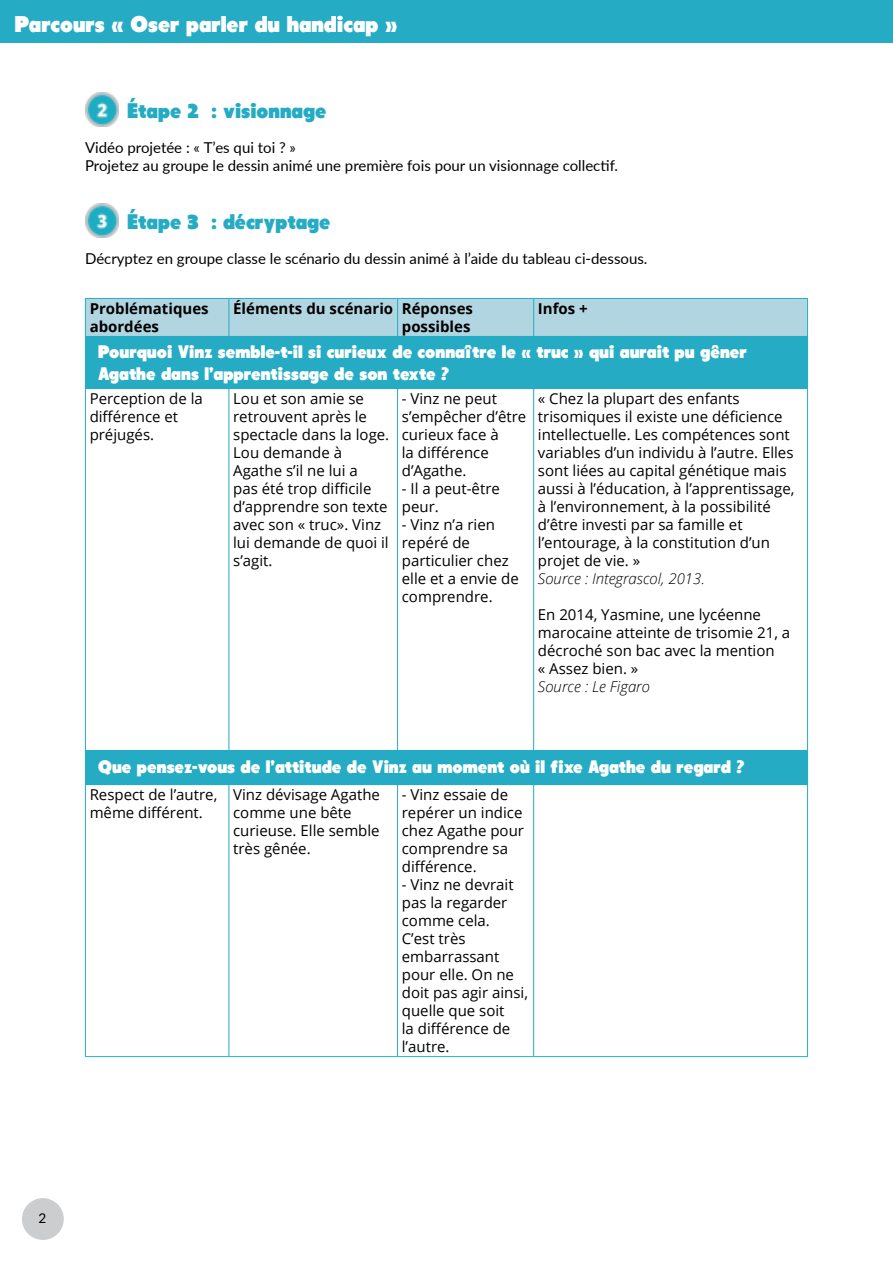
<style>
.page{position:relative;width:893px;height:1263px;background:#fff}
.page>*{position:absolute;margin:0;border:0;box-sizing:border-box;transform-origin:0 0}
.t1{font:22.65px "Tondu Beta";color:#fff}
.t2{font:21px "Tondu Beta";color:#25acc4}
.t3{font:18px/21.6px "Tondu Beta";color:#fff}
.t4{font:15px/18px "Open Sans";color:#000}
.t5{font:15px/18px "Lato";color:#000}
.t6{font:700 15px/18px "Open Sans";color:#000}
.t7{font:italic 300 15px "Open Sans";color:#000}
.t8{font:13.5px "Lato";color:#000}
</style>
<div class="page">
<div style="left:0;top:0;width:893px;height:43px;background:#25acc4"></div>
<div style="left:22px;top:1198px;width:42px;height:42px;background:#cbcdcf;border-radius:50%"></div>
<img style="left:85px;top:92px;width:34px;height:34px">
<img style="left:85px;top:204px;width:34px;height:34px">
<div style="left:86px;top:299px;width:721px;height:37px;background:#b1d6e2"></div>
<div style="left:85px;top:336px;width:722px;height:53px;background:#25acc4"></div>
<div style="left:85px;top:750px;width:722px;height:34px;background:#25acc4"></div>
<hr style="left:85px;top:299px;width:1px;height:37px;background:#25acc4">
<hr style="left:85px;top:298px;width:144px;height:1px;background:#25acc4">
<hr style="left:229px;top:299px;width:1px;height:37px;background:#25acc4">
<hr style="left:229px;top:298px;width:169px;height:1px;background:#25acc4">
<hr style="left:398px;top:298px;width:136px;height:1px;background:#25acc4">
<hr style="left:534px;top:298px;width:274px;height:1px;background:#25acc4">
<hr style="left:397px;top:299px;width:1px;height:37px;background:#25acc4">
<hr style="left:533px;top:299px;width:1px;height:37px;background:#25acc4">
<hr style="left:807px;top:299px;width:1px;height:37px;background:#25acc4">
<hr style="left:534px;top:336px;width:274px;height:1px;background:#25acc4">
<hr style="left:807px;top:337px;width:1px;height:51px;background:#25acc4">
<hr style="left:85px;top:389px;width:1px;height:361px;background:#25acc4">
<hr style="left:229px;top:389px;width:1px;height:361px;background:#25acc4">
<hr style="left:534px;top:388px;width:274px;height:1px;background:#25acc4">
<hr style="left:397px;top:389px;width:1px;height:361px;background:#25acc4">
<hr style="left:533px;top:389px;width:1px;height:361px;background:#25acc4">
<hr style="left:807px;top:389px;width:1px;height:361px;background:#25acc4">
<hr style="left:85px;top:1056px;width:144px;height:1px;background:#25acc4">
<hr style="left:534px;top:750px;width:274px;height:1px;background:#25acc4">
<hr style="left:229px;top:1056px;width:169px;height:1px;background:#25acc4">
<hr style="left:398px;top:1056px;width:136px;height:1px;background:#25acc4">
<hr style="left:534px;top:1056px;width:274px;height:1px;background:#25acc4">
<hr style="left:807px;top:751px;width:1px;height:33px;background:#25acc4">
<hr style="left:85px;top:785px;width:1px;height:271px;background:#25acc4">
<hr style="left:85px;top:784px;width:144px;height:1px;background:#25acc4">
<hr style="left:229px;top:785px;width:1px;height:271px;background:#25acc4">
<hr style="left:229px;top:784px;width:169px;height:1px;background:#25acc4">
<hr style="left:398px;top:784px;width:136px;height:1px;background:#25acc4">
<hr style="left:534px;top:784px;width:274px;height:1px;background:#25acc4">
<hr style="left:397px;top:785px;width:1px;height:271px;background:#25acc4">
<hr style="left:533px;top:785px;width:1px;height:271px;background:#25acc4">
<hr style="left:807px;top:785px;width:1px;height:271px;background:#25acc4">
<h1 class="t1" style="left:15px;top:10px;width:384px">Parcours « Oser parler du handicap »</h1>
<h2 class="t2" style="left:128px;top:98px;width:200px">Étape 2 : visionnage</h2>
<p class="t5" style="left:85px;top:138px;width:535px">Vidéo projetée : « T’es qui toi ? »<br>Projetez au groupe le dessin animé une première fois pour un visionnage collectif.</p>
<h2 class="t2" style="left:128px;top:209px;width:204px">Étape 3 : décryptage</h2>
<p class="t5" style="left:85px;top:249px;width:564px">Décryptez en groupe classe le scénario du dessin animé à l’aide du tableau ci-dessous.</p>
<p class="t6" style="left:90px;top:299px;width:120px">Problématiques abordées</p>
<p class="t6" style="left:233px;top:299px;width:241px;text-align:right">Éléments du scénario Réponses possibles</p>
<p class="t6" style="left:538px;top:299px;width:51px">Infos +</p>
<p class="t3" style="left:98px;top:341px;width:650px">Pourquoi Vinz semble-t-il si curieux de connaître le « truc » qui aurait pu gêner<br>Agathe dans l’apprentissage de son texte ?</p>
<p class="t4" style="left:90px;top:389px;width:115px">Perception de la différence et préjugés.</p>
<p class="t4" style="left:233px;top:389px;width:158px">Lou et son amie se retrouvent après le spectacle dans la loge.<br>Lou demande à<br>Agathe s’il ne lui a<br>pas été trop difficile d’apprendre son texte avec son « truc». Vinz lui demande de quoi il s’agit.</p>
<p class="t4" style="left:402px;top:389px;width:126px">- Vinz ne peut s’empêcher d’être curieux face à<br>la différence d’Agathe.</p>
<p class="t4" style="left:538px;top:389px;width:258px">« Chez la plupart des enfants trisomiques il existe une déficience intellectuelle. Les compétences sont variables d’un individu à l’autre. Elles sont liées au capital génétique mais aussi à l’éducation, à l’apprentissage, à l’environnement, à la possibilité d’être investi par sa famille et l’entourage, à la constitution d’un projet de vie. »</p>
<p class="t7" style="left:538px;top:568px;width:169px">Source : Integrascol, 2013.</p>
<p class="t4" style="left:538px;top:605px;width:254px">En 2014, Yasmine, une lycéenne marocaine atteinte de trisomie 21, a décroché son bac avec la mention<br>« Assez bien. »</p>
<p class="t7" style="left:538px;top:676px;width:114px">Source : Le Figaro</p>
<p class="t4" style="left:402px;top:479px;width:100px">- Il a peut-être peur.</p>
<p class="t4" style="left:402px;top:515px;width:119px">- Vinz n’a rien repéré de particulier chez elle et a envie de comprendre.</p>
<p class="t3" style="left:98px;top:755px;width:648px">Que pensez-vous de l’attitude de Vinz au moment où il fixe Agathe du regard ?</p>
<p class="t4" style="left:90px;top:785px;width:129px">Respect de l’autre, même différent.</p>
<p class="t4" style="left:233px;top:785px;width:148px">Vinz dévisage Agathe comme une bête curieuse. Elle semble très gênée.</p>
<p class="t4" style="left:402px;top:785px;width:124px">- Vinz essaie de repérer un indice chez Agathe pour comprendre sa différence.</p>
<p class="t4" style="left:402px;top:875px;width:128px">- Vinz ne devrait pas la regarder comme cela.<br>C’est très embarrassant pour elle. On ne doit pas agir ainsi, quelle que soit<br>la différence de l’autre.</p>
<p class="t8" style="left:38px;top:1208px;width:9px">2</p>
</div>
